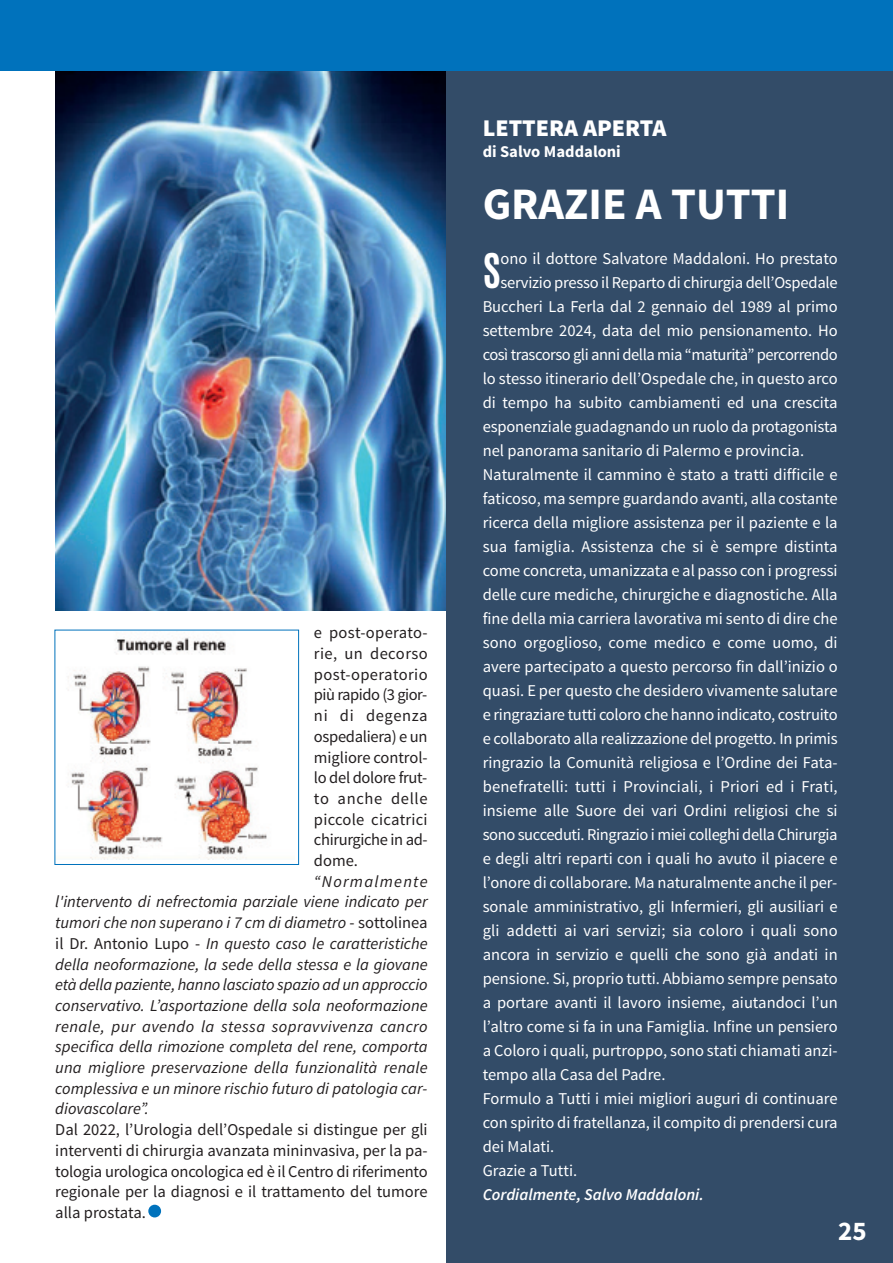
<style>
.page{position:relative;width:893px;height:1263px;background:#fff}
.page>*{position:absolute;margin:0;border:0;box-sizing:border-box;transform-origin:0 0}
.t1{font:700 45px "Source Sans Pro";color:#fff}
.t2{font:700 40.5px "Antonio";color:#fff}
.t3{font:700 27px "Source Sans Pro";color:#fff}
.t4{font:900 24px "Source Sans Pro";color:#fff}
.t5{font:16.5px "Source Sans Pro";color:#fff}
.t6{font:italic 16.5px/20.7px "Source Sans Pro";color:#231f20;text-align:justify}
.t7{font:16.5px/20.7px "Source Sans Pro";letter-spacing:-.01em;color:#231f20;text-align:justify}
.t8{font:16.5px "Source Sans Pro";letter-spacing:-.025em;color:#fff}
.t9{font:16.5px "Source Sans Pro";letter-spacing:-.03em;color:#fff}
.t10{font:italic 600 16.5px "Source Sans Pro";color:#fff}
.t11{font:700 16.5px "Source Sans Pro";color:#fff}
.s1{font-style:normal}
</style>
<div class="page">
<img style="left:55px;top:71px;width:391px;height:540px">
<div style="left:148px;top:1205px;width:13px;height:12px;background:#0072bc;border-radius:50%"></div>
<img style="left:68px;top:637px;width:199px;height:223px">
<div style="left:55px;top:630px;width:244px;height:235px;border:1px solid #0072bc"></div>
<div style="left:446px;top:58px;width:447px;height:1205px;background:#334c68"></div>
<div style="left:0;top:0;width:893px;height:71px;background:#0072bc"></div>
<p class="t7" style="left:314px;top:623px;width:115px">e post-operato&shy;rie, un decorso post-operatorio più rapido (3 gior&shy;ni di degenza ospedaliera) e un migliore control&shy;lo del dolore frut&shy;to anche delle piccole cicatrici chirurgiche in ad&shy;dome.</p>
<p class="t6" style="left:55px;top:871px;width:374px;text-indent:259px">“Normalmente l'intervento di nefrectomia parziale viene indicato per tumori che non superano i 7 cm di diametro <span class="s1">- sottolinea il Dr. antonio lupo -</span> In questo caso le caratteristiche della neoformazione, la sede della stessa e la giovane età della paziente, hanno lasciato spazio ad un approccio conservativo. L’asportazione della sola neoformazione renale, pur avendo la stessa sopravvivenza cancro specifica della rimozione completa del rene, comporta una migliore preservazione della funzionalità renale complessiva e un minore rischio futuro di patologia car&shy;diovascolare”.</p>
<p class="t7" style="left:55px;top:1120px;width:374px">Dal 2022, l’Urologia dell’ospedale si distingue per gli interventi di chirurgia avanzata mininvasiva, per la pa&shy;tologia urologica oncologica ed è il Centro di riferimento regionale per la diagnosi e il trattamento del tumore alla prostata.</p>
<h3 class="t4" style="left:483px;top:113px;width:185px">LETTERA APERTA</h3>
<p class="t11" style="left:483px;top:141px;width:140px">di Salvo Maddaloni</p>
<h1 class="t1" style="left:483px;top:175px;width:308px">GRAZIE A TUTTI</h1>
<h2 class="t2" style="left:483px;top:250px;width:19px">S</h2>
<p class="t5" style="left:500px;top:248px;width:339px">ono il dottore Salvatore maddaloni. Ho prestato</p>
<p class="t5" style="left:500px;top:272px;width:339px">servizio presso il reparto di chirurgia dell’ospedale</p>
<p class="t5" style="left:483px;top:296px;width:356px">Buccheri la Ferla dal 2 gennaio del 1989 al primo</p>
<p class="t5" style="left:483px;top:320px;width:356px">settembre 2024, data del mio pensionamento. Ho</p>
<p class="t9" style="left:483px;top:344px;width:356px">così trascorso gli anni della mia “maturità” percorrendo</p>
<p class="t5" style="left:483px;top:368px;width:356px">lo stesso itinerario dell’ospedale che, in questo arco</p>
<p class="t5" style="left:483px;top:392px;width:356px">di tempo ha subito cambiamenti ed una crescita</p>
<p class="t5" style="left:483px;top:416px;width:356px">esponenziale guadagnando un ruolo da protagonista</p>
<p class="t5" style="left:483px;top:440px;width:323px">nel panorama sanitario di palermo e provincia.</p>
<p class="t5" style="left:483px;top:464px;width:356px">Naturalmente il cammino è stato a tratti difficile e</p>
<p class="t5" style="left:483px;top:488px;width:356px">faticoso, ma sempre guardando avanti, alla costante</p>
<p class="t5" style="left:483px;top:512px;width:356px">ricerca della migliore assistenza per il paziente e la</p>
<p class="t5" style="left:483px;top:536px;width:356px">sua famiglia. assistenza che si è sempre distinta</p>
<p class="t5" style="left:483px;top:560px;width:356px">come concreta, umanizzata e al passo con i progressi</p>
<p class="t5" style="left:483px;top:584px;width:356px">delle cure mediche, chirurgiche e diagnostiche. alla</p>
<p class="t5" style="left:483px;top:608px;width:356px">fine della mia carriera lavorativa mi sento di dire che</p>
<p class="t5" style="left:483px;top:632px;width:356px">sono orgoglioso, come medico e come uomo, di</p>
<p class="t5" style="left:483px;top:656px;width:356px">avere partecipato a questo percorso fin dall’inizio o</p>
<p class="t5" style="left:483px;top:680px;width:356px">quasi. E per questo che desidero vivamente salutare</p>
<p class="t5" style="left:483px;top:704px;width:356px">e ringraziare tutti coloro che hanno indicato, costruito</p>
<p class="t5" style="left:483px;top:728px;width:356px">e collaborato alla realizzazione del progetto. in primis</p>
<p class="t5" style="left:483px;top:752px;width:356px">ringrazio la Comunità religiosa e l’ordine dei Fata-</p>
<p class="t5" style="left:483px;top:776px;width:356px">benefratelli: tutti i provinciali, i priori ed i Frati,</p>
<p class="t5" style="left:483px;top:800px;width:356px">insieme alle Suore dei vari ordini religiosi che si</p>
<p class="t8" style="left:483px;top:824px;width:356px">sono succeduti. ringrazio i miei colleghi della Chirurgia</p>
<p class="t5" style="left:483px;top:848px;width:356px">e degli altri reparti con i quali ho avuto il piacere e</p>
<p class="t5" style="left:483px;top:872px;width:356px">l’onore di collaborare. ma naturalmente anche il per-</p>
<p class="t5" style="left:483px;top:896px;width:356px">sonale amministrativo, gli infermieri, gli ausiliari e</p>
<p class="t5" style="left:483px;top:920px;width:356px">gli addetti ai vari servizi; sia coloro i quali sono</p>
<p class="t5" style="left:483px;top:944px;width:356px">ancora in servizio e quelli che sono già andati in</p>
<p class="t5" style="left:483px;top:968px;width:356px">pensione. Si, proprio tutti. abbiamo sempre pensato</p>
<p class="t5" style="left:483px;top:992px;width:356px">a portare avanti il lavoro insieme, aiutandoci l’un</p>
<p class="t5" style="left:483px;top:1016px;width:356px">l’altro come si fa in una Famiglia. infine un pensiero</p>
<p class="t5" style="left:483px;top:1040px;width:356px">a Coloro i quali, purtroppo, sono stati chiamati anzi-</p>
<p class="t5" style="left:483px;top:1064px;width:184px">tempo alla Casa del padre.</p>
<p class="t5" style="left:483px;top:1088px;width:356px">Formulo a Tutti i miei migliori auguri di continuare</p>
<p class="t5" style="left:483px;top:1112px;width:356px">con spirito di fratellanza, il compito di prendersi cura</p>
<p class="t5" style="left:483px;top:1136px;width:73px">dei malati.</p>
<p class="t5" style="left:483px;top:1160px;width:96px">Grazie a Tutti.</p>
<p class="t10" style="left:483px;top:1184px;width:223px">Cordialmente, Salvo Maddaloni.</p>
<h3 class="t3" style="left:838px;top:1213px;width:30px">25</h3>
</div>
